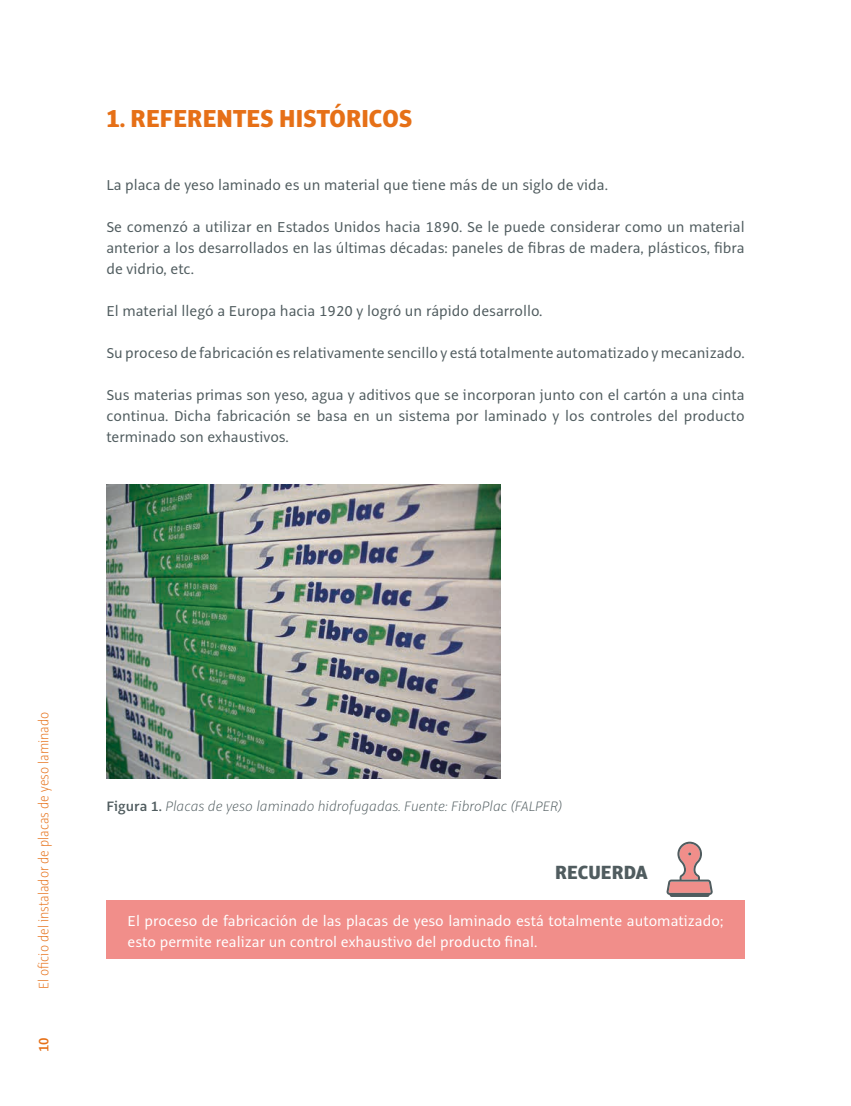
<style>
.page{position:relative;width:851px;height:1106px;background:#fff}
.page>*{position:absolute;margin:0;border:0;box-sizing:border-box;transform-origin:0 0}
.epigrafe_1nivel__1{font:800 27px "Alto Pro Con";color:#e67017}
.t1{font:800 21px "Alto Pro Con";color:#505c5f}
.texto{font:15.75px/21px "Alto Pro";color:#505c5f;text-align:justify}
.recuerda_impar{font:15.75px/21px "Alto Pro";color:#fff}
.pie_de_foto{font:italic 200 15px "Alto Pro";color:#505c5f}
.t2{font:200 15px "Alto Pro Con";color:#e67017}
.t3{font:600 15px "Alto Pro Con";color:#e67017}
.s1{font-weight:600;font-style:normal}
</style>
<div class="page">
<div style="left:106px;top:900px;width:638px;height:58px;background:#f18e8a"></div>
<svg style="left:666px;top:841px;width:46px;height:56px"></svg>
<img style="left:106px;top:484px;width:394px;height:294px">
<p class="epigrafe_1nivel__1" style="left:106px;top:102px;width:307px">1. REFERENTES HISTÓRICOS</p>
<p class="texto" style="left:106px;top:175px;width:503px">La placa de yeso laminado es un material que tiene más de un siglo de vida.</p>
<p class="texto" style="left:106px;top:217px;width:639px">Se comenzó a utilizar en Estados Unidos hacia 1890. Se le puede considerar como un material anterior a los desarrollados en las últimas décadas: paneles de fibras de madera, plásticos, fibra de vidrio, etc.</p>
<p class="texto" style="left:106px;top:301px;width:437px">El material llegó a Europa hacia 1920 y logró un rápido desarrollo.</p>
<p class="texto" style="left:106px;top:343px;width:639px">Su proceso de fabricación es relativamente sencillo y está totalmente automatizado y mecanizado.</p>
<p class="texto" style="left:106px;top:385px;width:639px">Sus materias primas son yeso, agua y aditivos que se incorporan junto con el cartón a una cinta continua. Dicha fabricación se basa en un sistema por laminado y los controles del producto terminado son exhaustivos.</p>
<p class="t2" style="left:35px;top:989px;width:279px;rotate:-90deg">El oficio del instalador de placas de yeso laminado</p>
<p class="t3" style="left:35px;top:1052px;width:16px;rotate:-90deg">10</p>
<p class="pie_de_foto" style="left:106px;top:797px;width:457px"><span class="s1">Figura 1.</span> Placas de yeso laminado hidrofugadas. Fuente: FibroPlac (FALPER)</p>
<p class="t1" style="left:555px;top:859px;width:94px">RECUERDA</p>
<p class="recuerda_impar" style="left:128px;top:910px;width:597px">El proceso de fabricación de las placas de yeso laminado está totalmente automatizado; esto permite realizar un control exhaustivo del producto final.</p>
</div>
